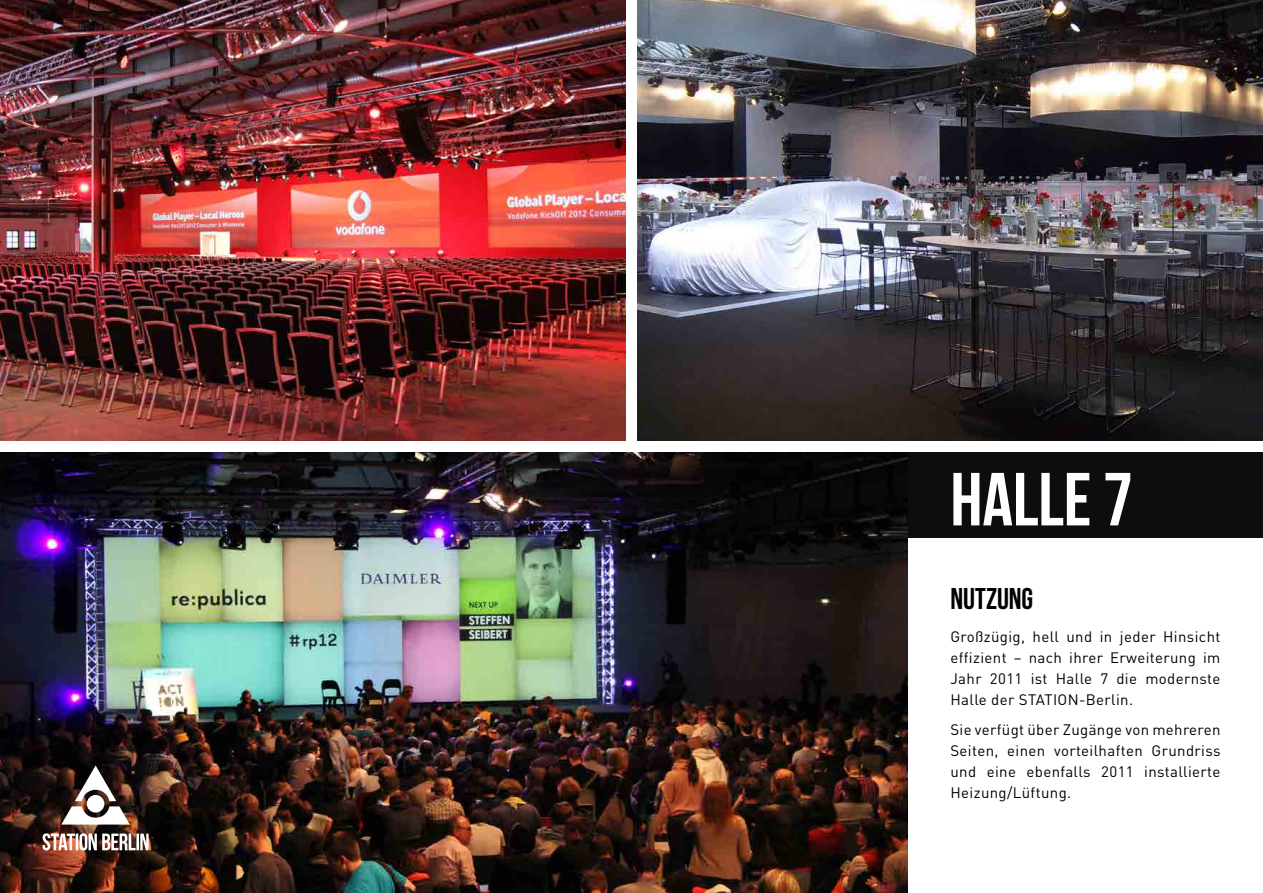
<style>
.page{position:relative;width:1263px;height:893px;background:#fff}
.page>*{position:absolute;margin:0;border:0;box-sizing:border-box;transform-origin:0 0}
.t1{font:75px "Bebas Neue";color:#fff}
.t2{font:30px "Bebas Neue";letter-spacing:-.005em;color:#000}
.t3{font:15px/21px "DIN Pro";letter-spacing:.025em;color:#000;text-align:justify}
</style>
<div class="page">
<img style="left:638px;top:0;width:625px;height:440px">
<img style="left:0;top:0;width:625px;height:440px">
<img style="left:0;top:453px;width:908px;height:440px">
<div style="left:908px;top:453px;width:355px;height:85px;background:#0d0d0d"></div>
<img style="left:43px;top:765px;width:106px;height:85px">
<h1 class="t1" style="left:950px;top:458px;width:184px">HALLE 7</h1>
<h2 class="t2" style="left:950px;top:582px;width:84px">NUTZUNG</h2>
<p class="t3" style="left:950px;top:626px;width:272px">Großzügig, hell und in jeder Hinsicht effizient – nach ihrer Erweiterung im Jahr 2011 ist Halle 7 die modernste Halle der STATION-Berlin.</p>
<p class="t3" style="left:950px;top:718px;width:272px">Sie verfügt über Zugänge von mehreren Seiten, einen vorteilhaften Grundriss und eine ebenfalls 2011 installierte Heizung/Lüftung.</p>
</div>
